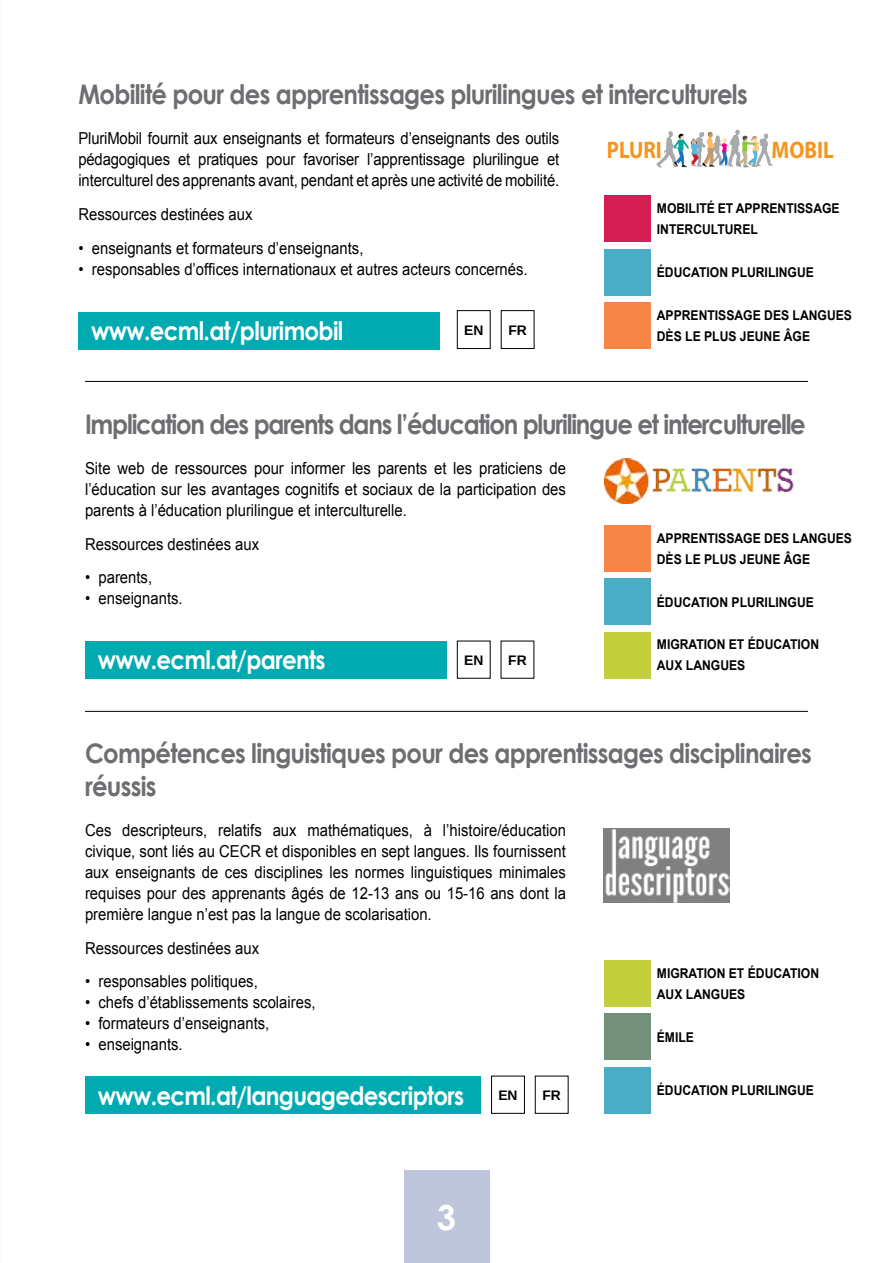
<style>
.page{position:relative;width:893px;height:1263px;background:#fff}
.page>*{position:absolute;margin:0;border:0;box-sizing:border-box;transform-origin:0 0}
.t1{font:700 34.5px "Century Gothic";color:#fff}
.t2{font:700 27px/32.4px "Century Gothic";letter-spacing:-.03em;color:#6d6e71;scale:.9 1}
.t3{font:700 27px "Century Gothic";letter-spacing:-.05em;color:#6d6e71;scale:.9 1}
.t4{font:700 25.5px "Century Gothic";letter-spacing:-.03em;color:#fff;scale:.9 1}
.t5{font:700 24px "Myriad Pro";color:#f7941e;scale:.87 1}
.t6{font:16.5px/21px "Arial";color:#000;text-align:justify;scale:.9 1}
.t7{font:700 13.8px "Arimo";color:#000}
.t8{font:700 13.5px/21px "Arial";color:#000;scale:.9 1}
</style>
<div class="page">
<div style="left:85px;top:1076px;width:395px;height:38px;background:#00aab1"></div>
<div style="left:404px;top:1170px;width:85px;height:93px;background:#bfc6db"></div>
<hr style="left:85px;top:381px;width:723px;height:1px;background:#000">
<div style="left:78px;top:312px;width:361px;height:38px;background:#00aab1"></div>
<div style="left:457px;top:310px;width:33px;height:39px;border:1px solid #000"></div>
<div style="left:501px;top:310px;width:33px;height:39px;border:1px solid #000"></div>
<div style="left:604px;top:196px;width:46px;height:46px;background:#d41e53"></div>
<div style="left:604px;top:249px;width:46px;height:46px;background:#4aacc5"></div>
<div style="left:604px;top:302px;width:46px;height:46px;background:#f68647"></div>
<div style="left:491px;top:1076px;width:34px;height:37px;border:1px solid #000"></div>
<div style="left:604px;top:961px;width:46px;height:46px;background:#c3ce3c"></div>
<div style="left:604px;top:1067px;width:46px;height:46px;background:#4aacc5"></div>
<div style="left:604px;top:1014px;width:46px;height:46px;background:#74907a"></div>
<hr style="left:85px;top:711px;width:723px;height:1px;background:#000">
<div style="left:85px;top:641px;width:361px;height:37px;background:#00aab1"></div>
<div style="left:604px;top:632px;width:46px;height:46px;background:#c3ce3c"></div>
<div style="left:604px;top:579px;width:46px;height:46px;background:#4aacc5"></div>
<div style="left:604px;top:526px;width:46px;height:46px;background:#f68647"></div>
<svg style="left:656px;top:130px;width:117px;height:38px"></svg>
<img style="left:604px;top:459px;width:190px;height:44px">
<img style="left:604px;top:828px;width:125px;height:74px">
<h2 class="t2" style="left:78px;top:77px;width:745px">Mobilité pour des apprentissages plurilingues et interculturels</h2>
<p class="t6" style="left:78px;top:128px;width:536px">PluriMobil fournit aux enseignants et formateurs d’enseignants des outils pédagogiques et pratiques pour favoriser l’apprentissage plurilingue et interculturel des apprenants avant, pendant et après une activité de mobilité.</p>
<p class="t6" style="left:78px;top:204px;width:195px">Ressources destinées aux</p>
<p class="t6" style="left:78px;top:237px;width:318px">• enseignants et formateurs d’enseignants,</p>
<p class="t6" style="left:78px;top:258px;width:501px">• responsables d’offices internationaux et autres acteurs concernés.</p>
<h3 class="t5" style="left:607px;top:134px;width:65px">PLURI</h3>
<h3 class="t5" style="left:772px;top:134px;width:73px">MOBIL</h3>
<p class="t8" style="left:657px;top:199px;width:205px">MOBILITÉ ET APPRENTISSAGE<br>INTERCULTUREL</p>
<p class="t8" style="left:657px;top:262px;width:176px">ÉDUCATION PLURILINGUE</p>
<p class="t8" style="left:657px;top:305px;width:218px">APPRENTISSAGE DES LANGUES<br>DÈS LE PLUS JEUNE ÂGE</p>
<h3 class="t4" style="left:91px;top:312px;width:282px">www.ecml.at/plurimobil</h3>
<p class="t7" style="left:464px;top:320px;width:21px">EN</p>
<p class="t7" style="left:508px;top:320px;width:20px">FR</p>
<h2 class="t3" style="left:85px;top:403px;width:802px">Implication des parents dans l’éducation plurilingue et interculturelle</h2>
<p class="t6" style="left:85px;top:458px;width:536px">Site web de ressources pour informer les parents et les praticiens de l’éducation sur les avantages cognitifs et sociaux de la participation des parents à l’éducation plurilingue et interculturelle.</p>
<p class="t6" style="left:85px;top:533px;width:195px">Ressources destinées aux</p>
<p class="t6" style="left:85px;top:567px;width:76px">• parents,</p>
<p class="t6" style="left:85px;top:588px;width:110px">• enseignants.</p>
<p class="t8" style="left:657px;top:528px;width:218px">APPRENTISSAGE DES LANGUES<br>DÈS LE PLUS JEUNE ÂGE</p>
<p class="t8" style="left:657px;top:592px;width:176px">ÉDUCATION PLURILINGUE</p>
<h3 class="t4" style="left:98px;top:641px;width:254px">www.ecml.at/parents</h3>
<p class="t7" style="left:464px;top:650px;width:21px">EN</p>
<p class="t7" style="left:508px;top:650px;width:20px">FR</p>
<p class="t8" style="left:657px;top:635px;width:182px">MIGRATION ET ÉDUCATION<br>AUX LANGUES</p>
<h2 class="t2" style="left:85px;top:736px;width:809px">Compétences linguistiques pour des apprentissages disciplinaires réussis</h2>
<p class="t6" style="left:85px;top:820px;width:536px">Ces descripteurs, relatifs aux mathématiques, à l’histoire/éducation civique, sont liés au CECR et disponibles en sept langues. Ils fournissent aux enseignants de ces disciplines les normes linguistiques minimales requises pour des apprenants âgés de 12-13 ans ou 15-16 ans dont la première langue n’est pas la langue de scolarisation.</p>
<p class="t6" style="left:85px;top:937px;width:195px">Ressources destinées aux</p>
<p class="t6" style="left:85px;top:971px;width:193px">• responsables politiques,</p>
<p class="t6" style="left:85px;top:992px;width:258px">• chefs d’établissements scolaires,</p>
<p class="t6" style="left:85px;top:1013px;width:206px">• formateurs d’enseignants,</p>
<p class="t6" style="left:85px;top:1034px;width:110px">• enseignants.</p>
<h3 class="t4" style="left:98px;top:1076px;width:408px">www.ecml.at/languagedescriptors</h3>
<p class="t8" style="left:657px;top:963px;width:182px">MIGRATION ET ÉDUCATION<br>AUX LANGUES</p>
<p class="t8" style="left:657px;top:1027px;width:43px">ÉMILE</p>
<p class="t8" style="left:657px;top:1080px;width:176px">ÉDUCATION PLURILINGUE</p>
<p class="t7" style="left:498px;top:1085px;width:21px">EN</p>
<p class="t7" style="left:542px;top:1085px;width:20px">FR</p>
<h1 class="t1" style="left:437px;top:1191px;width:21px">3</h1>
</div>
